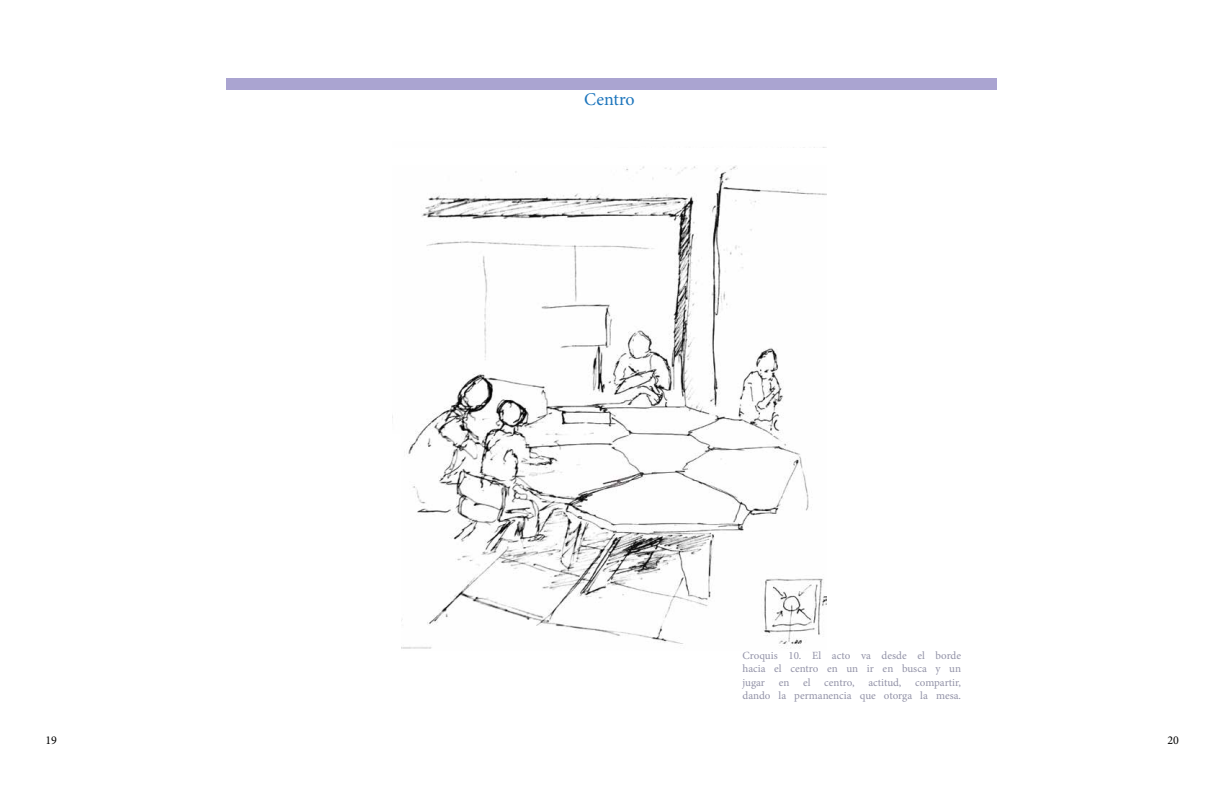
<style>
.page{position:relative;width:1224px;height:792px;background:#fff}
.page>*{position:absolute;margin:0;border:0;box-sizing:border-box;transform-origin:0 0}
.t1{font:18px "Minion Pro";color:#1c75bc}
.t2{font:12px "Minion Pro";color:#000}
.t3{font:11px/13.2px "Minion Pro";color:#9292a7;text-align:justify}
</style>
<div class="page">
<img style="left:392px;top:147px;width:435px;height:502px">
<div style="left:360px;top:148px;width:478px;height:16px;background:#fff"></div>
<div style="left:360px;top:434px;width:41px;height:241px;background:#fff"></div>
<div style="left:227px;top:78px;width:770px;height:12px;background:#aaa4d1"></div>
<h1 class="t1" style="left:584px;top:87px;width:52px">Centro</h1>
<p class="t3" style="left:742px;top:649px;width:220px">Croquis 10. El acto va desde el borde hacia el centro en un ir en busca y un jugar en el centro, actitud, compartir, dando la permanencia que otorga la mesa.</p>
<p class="t2" style="left:45px;top:732px;width:13px">19</p>
<p class="t2" style="left:1168px;top:732px;width:13px">20</p>
</div>
